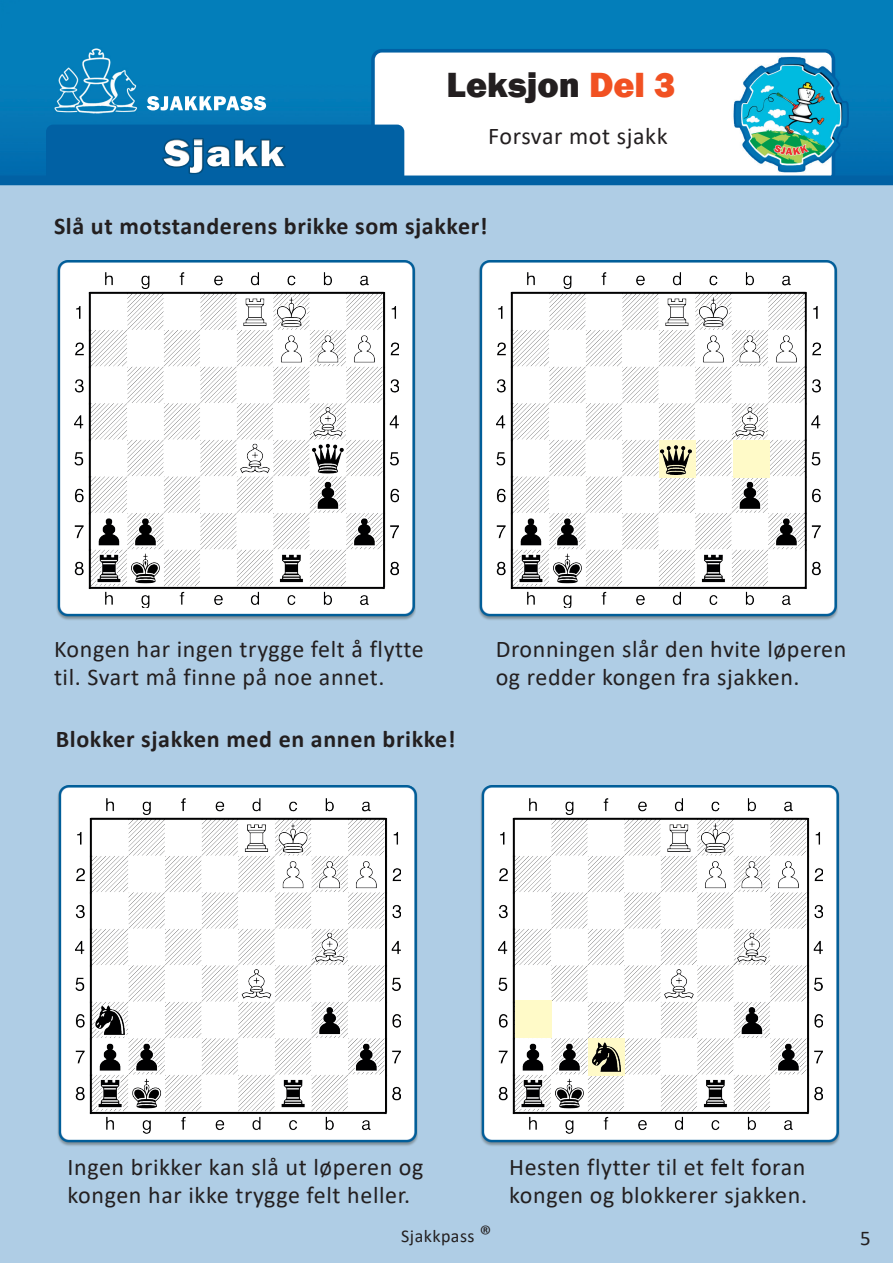
<style>
.page{position:relative;width:893px;height:1263px;background:#fff}
.page>*{position:absolute;margin:0;border:0;box-sizing:border-box;transform-origin:0 0}
.t1{font:800 36px "Franklin Gothic";color:#231f20}
.t2{font:24px/28.8px "Calibri";letter-spacing:.025em;color:#231f20}
.t3{font:700 24px "Calibri";letter-spacing:.025em;color:#231f20}
.t4{font:21px "Calibri";color:#231f20}
.t5{font:18px "Calibri";letter-spacing:.025em;color:#231f20}
.s1{color:#f15122}
.s2{font-size:24px}
</style>
<div class="page">
<img style="left:0;top:0;width:893px;height:1263px">
<img style="left:371px;top:49px;width:464px;height:135px">
<div style="left:46px;top:125px;width:358px;height:58px;background:#0161a4"></div>
<img style="left:162px;top:138px;width:124px;height:36px">
<img style="left:54px;top:260px;width:361px;height:361px">
<img style="left:56px;top:786px;width:361px;height:360px">
<img style="left:476px;top:260px;width:362px;height:361px">
<img style="left:478px;top:786px;width:361px;height:360px">
<img style="left:74px;top:272px;width:325px;height:336px">
<img style="left:76px;top:798px;width:325px;height:335px">
<img style="left:496px;top:272px;width:325px;height:336px">
<img style="left:498px;top:798px;width:325px;height:335px">
<div style="left:733px;top:440px;width:37px;height:38px;background:#fffac8"></div>
<div style="left:659px;top:440px;width:36px;height:38px;background:#fffac8"></div>
<div style="left:516px;top:1001px;width:36px;height:37px;background:#fffac8"></div>
<div style="left:589px;top:1038px;width:36px;height:37px;background:#fffac8"></div>
<img style="left:593px;top:1042px;width:28px;height:29px">
<img style="left:661px;top:446px;width:30px;height:28px">
<h1 class="t1" style="left:447px;top:62px;width:230px">Leksjon <span class="s1">Del 3</span></h1>
<p class="t2" style="left:488px;top:121px;width:181px">Forsvar mot sjakk</p>
<p class="t3" style="left:54px;top:209px;width:435px">Slå ut motstanderens brikke som sjakker!</p>
<p class="t2" style="left:54px;top:633px;width:371px">Kongen har ingen trygge felt å flytte til. Svart må finne på noe annet.</p>
<p class="t3" style="left:56px;top:721px;width:401px">Blokker sjakken med en annen brikke!</p>
<p class="t2" style="left:496px;top:633px;width:352px">Dronningen slår den hvite løperen og redder kongen fra sjakken.</p>
<p class="t2" style="left:68px;top:1151px;width:357px">Ingen brikker kan slå ut løperen og kongen har ikke trygge felt heller.</p>
<p class="t2" style="left:509px;top:1151px;width:299px">Hesten flytter til et felt foran kongen og blokkerer sjakken.</p>
<p class="t5" style="left:401px;top:1224px;width:92px">Sjakkpass <span class="s2">®</span></p>
<p class="t4" style="left:860px;top:1224px;width:12px">5</p>
</div>
